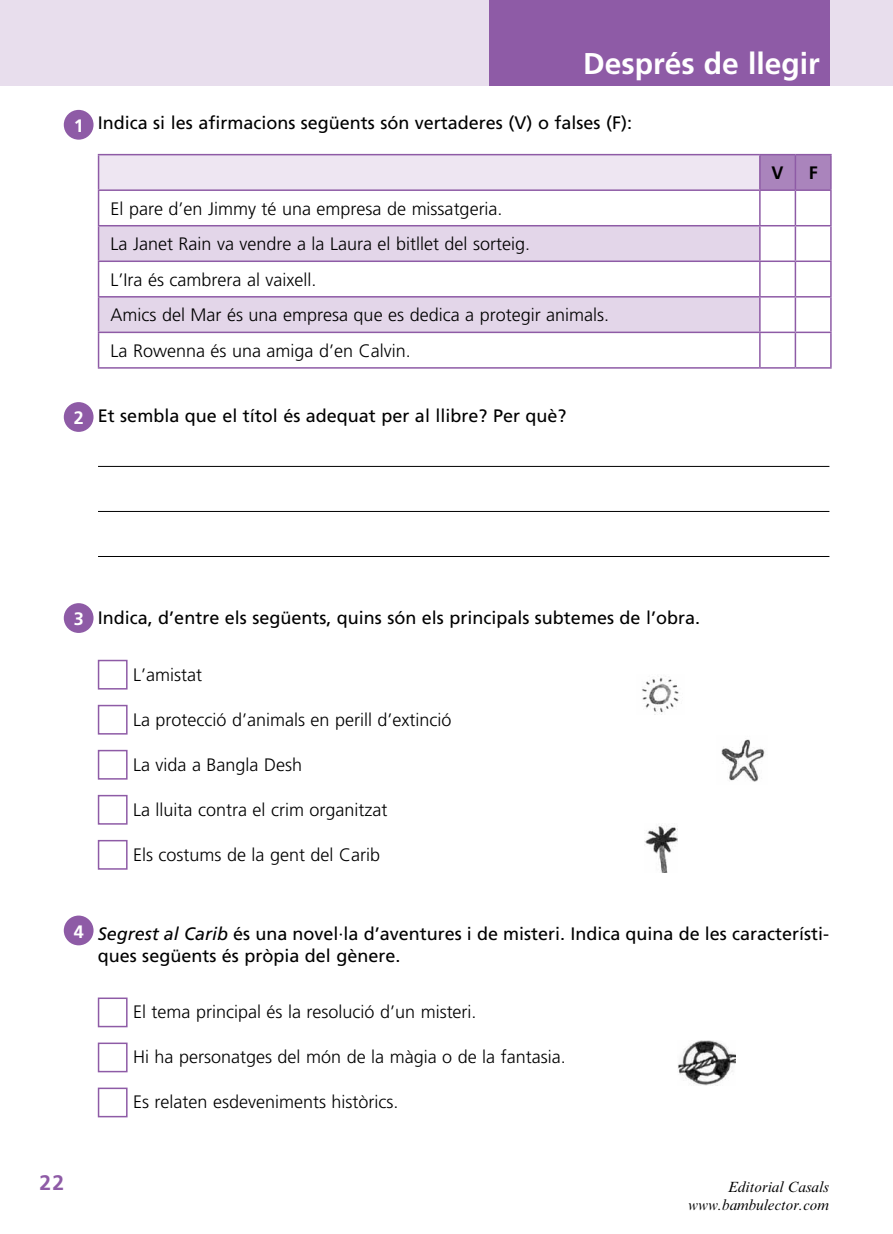
<style>
.page{position:relative;width:893px;height:1234px;background:#fff}
.page>*{position:absolute;margin:0;border:0;box-sizing:border-box;transform-origin:0 0}
.t1{font:700 30px "Frutiger";color:#fff}
.t2{font:700 21px "Frutiger";color:#8e5ba6}
.t3{font:300 18px/35.5px "Frutiger LT Std";color:#000}
.t4{font:18px/22.5px "Frutiger LT Std";color:#000}
.t5{font:700 18px "Frutiger";color:#fff}
.t6{font:700 18px "Frutiger LT Std";color:#000}
.t7{font:italic 15px/18px "Times New Roman MT Std";color:#000;text-align:right}
.s1{font-style:italic}
.s2{font-family:"Frutiger"}
</style>
<div class="page">
<div style="left:0;top:0;width:893px;height:85px;background:#e8deed"></div>
<hr style="left:98px;top:466px;width:731px;height:1px;background:#000">
<hr style="left:98px;top:511px;width:731px;height:1px;background:#000">
<hr style="left:98px;top:556px;width:731px;height:1px;background:#000">
<div style="left:98px;top:659px;width:30px;height:30px;border:2px solid #8e5ba6"></div>
<div style="left:98px;top:704px;width:30px;height:30px;border:2px solid #8e5ba6"></div>
<div style="left:98px;top:749px;width:30px;height:30px;border:2px solid #8e5ba6"></div>
<div style="left:98px;top:794px;width:30px;height:30px;border:2px solid #8e5ba6"></div>
<div style="left:98px;top:839px;width:30px;height:30px;border:2px solid #8e5ba6"></div>
<div style="left:98px;top:997px;width:30px;height:30px;border:2px solid #8e5ba6"></div>
<div style="left:98px;top:1042px;width:30px;height:30px;border:2px solid #8e5ba6"></div>
<div style="left:98px;top:1087px;width:30px;height:30px;border:2px solid #8e5ba6"></div>
<div style="left:64px;top:110px;width:30px;height:30px;background:#8e5ba6;border-radius:50%"></div>
<div style="left:64px;top:402px;width:30px;height:30px;background:#8e5ba6;border-radius:50%"></div>
<div style="left:64px;top:603px;width:30px;height:29px;background:#8e5ba6;border-radius:50%"></div>
<div style="left:489px;top:0;width:340px;height:85px;background:#8e5ba6"></div>
<div style="left:99px;top:155px;width:661px;height:35px;background:#eee6f2"></div>
<div style="left:761px;top:155px;width:69px;height:34px;background:#aa84bc"></div>
<svg style="left:99px;top:191px;width:731px;height:176px"></svg>
<svg style="left:99px;top:226px;width:660px;height:105px;fill:#e3d6e9"></svg>
<svg style="left:761px;top:226px;width:69px;height:105px"></svg>
<hr style="left:98px;top:154px;width:662px;height:1px;background:#8e5ba6">
<hr style="left:98px;top:155px;width:1px;height:34px;background:#8e5ba6">
<hr style="left:760px;top:154px;width:35px;height:1px;background:#8e5ba6">
<hr style="left:759px;top:155px;width:2px;height:34px;background:#8e5ba6">
<hr style="left:795px;top:154px;width:37px;height:1px;background:#8e5ba6">
<hr style="left:795px;top:155px;width:1px;height:34px;background:#8e5ba6">
<hr style="left:830px;top:155px;width:2px;height:34px;background:#8e5ba6">
<hr style="left:98px;top:189px;width:662px;height:2px;background:#8e5ba6">
<hr style="left:98px;top:191px;width:1px;height:34px;background:#8e5ba6">
<hr style="left:760px;top:189px;width:35px;height:2px;background:#8e5ba6">
<hr style="left:759px;top:191px;width:2px;height:34px;background:#8e5ba6">
<hr style="left:795px;top:189px;width:37px;height:2px;background:#8e5ba6">
<hr style="left:795px;top:191px;width:1px;height:34px;background:#8e5ba6">
<hr style="left:830px;top:191px;width:2px;height:34px;background:#8e5ba6">
<hr style="left:98px;top:225px;width:662px;height:1px;background:#8e5ba6">
<hr style="left:98px;top:226px;width:1px;height:34px;background:#8e5ba6">
<hr style="left:760px;top:225px;width:35px;height:1px;background:#8e5ba6">
<hr style="left:759px;top:226px;width:2px;height:34px;background:#8e5ba6">
<hr style="left:795px;top:225px;width:37px;height:1px;background:#8e5ba6">
<hr style="left:795px;top:226px;width:1px;height:34px;background:#8e5ba6">
<hr style="left:830px;top:226px;width:2px;height:34px;background:#8e5ba6">
<hr style="left:98px;top:260px;width:662px;height:2px;background:#8e5ba6">
<hr style="left:98px;top:262px;width:1px;height:34px;background:#8e5ba6">
<hr style="left:760px;top:260px;width:35px;height:2px;background:#8e5ba6">
<hr style="left:759px;top:262px;width:2px;height:34px;background:#8e5ba6">
<hr style="left:795px;top:260px;width:37px;height:2px;background:#8e5ba6">
<hr style="left:795px;top:262px;width:1px;height:34px;background:#8e5ba6">
<hr style="left:830px;top:262px;width:2px;height:34px;background:#8e5ba6">
<hr style="left:98px;top:296px;width:662px;height:1px;background:#8e5ba6">
<hr style="left:98px;top:297px;width:1px;height:34px;background:#8e5ba6">
<hr style="left:760px;top:296px;width:35px;height:1px;background:#8e5ba6">
<hr style="left:759px;top:297px;width:2px;height:34px;background:#8e5ba6">
<hr style="left:795px;top:296px;width:37px;height:1px;background:#8e5ba6">
<hr style="left:795px;top:297px;width:1px;height:34px;background:#8e5ba6">
<hr style="left:830px;top:297px;width:2px;height:34px;background:#8e5ba6">
<hr style="left:98px;top:331px;width:662px;height:2px;background:#8e5ba6">
<hr style="left:98px;top:333px;width:1px;height:34px;background:#8e5ba6">
<hr style="left:760px;top:331px;width:35px;height:2px;background:#8e5ba6">
<hr style="left:759px;top:333px;width:2px;height:34px;background:#8e5ba6">
<hr style="left:795px;top:331px;width:37px;height:2px;background:#8e5ba6">
<hr style="left:795px;top:333px;width:1px;height:34px;background:#8e5ba6">
<hr style="left:830px;top:333px;width:2px;height:34px;background:#8e5ba6">
<hr style="left:98px;top:367px;width:662px;height:1px;background:#8e5ba6">
<hr style="left:760px;top:367px;width:35px;height:1px;background:#8e5ba6">
<hr style="left:795px;top:367px;width:37px;height:1px;background:#8e5ba6">
<img style="left:678px;top:1040px;width:58px;height:45px">
<img style="left:644px;top:825px;width:33px;height:46px">
<img style="left:721px;top:739px;width:44px;height:43px">
<img style="left:642px;top:676px;width:37px;height:37px">
<div style="left:64px;top:915px;width:30px;height:30px;background:#8e5ba6;border-radius:50%"></div>
<p class="t5" style="left:74px;top:115px;width:12px">1</p>
<h1 class="t1" style="left:583px;top:46px;width:238px">Després de llegir</h1>
<p class="t4" style="left:98px;top:111px;width:536px">Indica si les afirmacions següents són vertaderes (V) o falses (F):</p>
<p class="t3" style="left:111px;top:191px;width:500px">El pare d’en Jimmy té una empresa de missatgeria.<br>La Janet Rain va vendre a la Laura el bitllet del sorteig.<br>L’Ira és cambrera al vaixell.<br>Amics del Mar és una empresa que es dedica a protegir animals.<br>La Rowenna és una amiga d’en Calvin.</p>
<p class="t6" style="left:772px;top:162px;width:14px">V</p>
<p class="t6" style="left:809px;top:162px;width:10px">F</p>
<p class="t5" style="left:74px;top:407px;width:12px">2</p>
<p class="t4" style="left:98px;top:404px;width:470px">Et sembla que el títol és adequat per al llibre? Per què?</p>
<p class="t5" style="left:74px;top:608px;width:12px">3</p>
<p class="t4" style="left:98px;top:606px;width:604px">Indica, d’entre els següents, quins són els principals subtemes de l’obra.</p>
<p class="t3" style="left:133px;top:656px;width:70px">L’amistat</p>
<p class="t3" style="left:133px;top:701px;width:320px">La protecció d’animals en perill d’extinció</p>
<p class="t3" style="left:133px;top:746px;width:171px">La vida a Bangla Desh</p>
<p class="t3" style="left:133px;top:791px;width:256px">La lluita contra el crim organitzat</p>
<p class="t3" style="left:133px;top:836px;width:249px">Els costums de la gent del Carib</p>
<p class="t5" style="left:74px;top:920px;width:12px">4</p>
<p class="t4" style="left:98px;top:921px;width:733px"><span class="s1">Segrest al Carib</span> és una novel·la d’aventures i de misteri. Indica quina de les característi&shy;ques següents és pròpia del gènere.</p>
<p class="t3" style="left:133px;top:994px;width:345px">El tema principal és la resolució d’un misteri.</p>
<p class="t3" style="left:133px;top:1039px;width:434px">Hi ha personatges del món de la màgia o de la fantasia<span class="s2">.</span></p>
<p class="t3" style="left:133px;top:1084px;width:267px">Es relaten esdeveniments històrics.</p>
<p class="t2" style="left:40px;top:1170px;width:26px">22</p>
<p class="t7" style="left:688px;top:1177px;width:142px">Editorial Casals www.bambulector.com</p>
</div>
